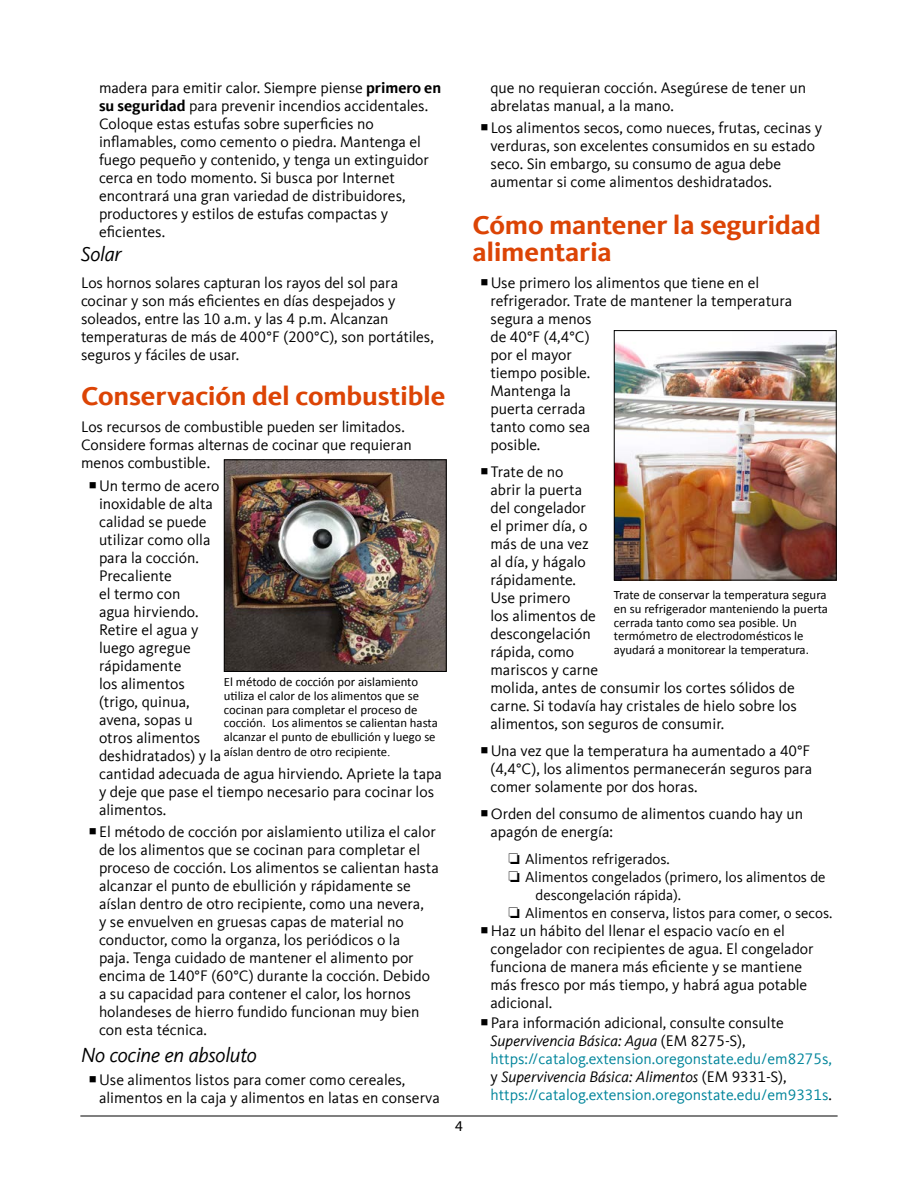
<style>
.page{position:relative;width:918px;height:1188px;background:#fff}
.page>*{position:absolute;margin:0;border:0;box-sizing:border-box;transform-origin:0 0}
.Subhead_18_orange{font:700 27px/27px "Kievit Offc";letter-spacing:-.01em;color:#dc4405;scale:1.05 1}
.Subhead_14_italic{font:italic 21px "Kievit Offc";letter-spacing:-.015em;color:#000}
.Body_Text1{font:15.75px/18px "Kievit Offc";color:#000}
.t1{font:15.75px/18px "Kievit Offc";color:#00859b}
.t2{font:15px/18px "Kievit Offc";color:#000}
.t3{font:15px "Myriad Pro";color:#000}
.t4{font:12.75px/14px "Calibri";color:#000}
.s1{font-weight:700}
.s2{font-family:"Times New Roman";font-size:13.5px}
.s3{color:#000}
.s4{font-style:italic;color:#000}
</style>
<div class="page">
<hr style="left:80px;top:1116px;width:758px;height:1px;background:#000">
<img style="left:226px;top:461px;width:219px;height:209px">
<div style="left:224px;top:459px;width:223px;height:213px;border:1px solid #000"></div>
<img style="left:616px;top:334px;width:219px;height:244px">
<div style="left:614px;top:330px;width:223px;height:250px;border:1px solid #000"></div>
<p class="Body_Text1" style="left:99px;top:79px;width:344px">madera para emitir calor. Siempre piense <span class="s1">primero en su seguridad</span> para prevenir incendios accidentales.<br>Coloque estas estufas sobre superficies no inflamables, como cemento o piedra. Mantenga el fuego pequeño y contenido, y tenga un extinguidor cerca en todo momento. Si busca por Internet encontrará una gran variedad de distribuidores, productores y estilos de estufas compactas y eficientes.</p>
<p class="Subhead_14_italic" style="left:81px;top:242px;width:42px">Solar</p>
<p class="Body_Text1" style="left:81px;top:274px;width:355px">Los hornos solares capturan los rayos del sol para cocinar y son más eficientes en días despejados y soleados, entre las 10 a.m. y las 4 p.m. Alcanzan temperaturas de más de 400°F (200°C), son portátiles, seguros y fáciles de usar.</p>
<p class="Subhead_18_orange" style="left:81px;top:383px;width:349px">Conservación del combustible</p>
<p class="Body_Text1" style="left:81px;top:418px;width:332px">Los recursos de combustible pueden ser limitados.<br>Considere formas alternas de cocinar que requieran menos combustible.</p>
<p class="Body_Text1" style="left:99px;top:476px;width:345px">Un termo de acero<br>inoxidable de alta<br>calidad se puede<br>utilizar como olla<br>para la cocción.<br>Precaliente<br>el termo con<br>agua hirviendo.<br>Retire el agua y<br>luego agregue<br>rápidamente<br>los alimentos<br>(trigo, quinua,<br>avena, sopas u<br>otros alimentos<br>deshidratados) y la<br>cantidad adecuada de agua hirviendo. Apriete la tapa y deje que pase el tiempo necesario para cocinar los alimentos.</p>
<p class="Body_Text1" style="left:99px;top:823px;width:341px">El método de cocción por aislamiento utiliza el calor de los alimentos que se cocinan para completar el proceso de cocción. Los alimentos se calientan hasta alcanzar el punto de ebullición y rápidamente se aíslan dentro de otro recipiente, como una nevera,<br>y se envuelven en gruesas capas de material no conductor, como la organza, los periódicos o la<br>paja. Tenga cuidado de mantener el alimento por encima de 140°F (60°C) durante la cocción. Debido a su capacidad para contener el calor, los hornos holandeses de hierro fundido funcionan muy bien con esta técnica.</p>
<p class="Subhead_14_italic" style="left:81px;top:1043px;width:177px">No cocine en absoluto</p>
<p class="Body_Text1" style="left:99px;top:1070px;width:343px">Use alimentos listos para comer como cereales, alimentos en la caja y alimentos en latas en conserva</p>
<p class="t4" style="left:224px;top:675px;width:215px">El método de cocción por aislamiento utiliza el calor de los alimentos que se cocinan para completar el proceso de cocción. Los alimentos se calientan hasta alcanzar el punto de ebullición y luego se aíslan dentro de otro recipiente<span class="s2">.</span></p>
<p class="t3" style="left:455px;top:1117px;width:9px">4</p>
<p class="Body_Text1" style="left:490px;top:79px;width:317px">que no requieran cocción. Asegúrese de tener un abrelatas manual, a la mano.</p>
<p class="Body_Text1" style="left:490px;top:119px;width:333px">Los alimentos secos, como nueces, frutas, cecinas y verduras, son excelentes consumidos en su estado seco. Sin embargo, su consumo de agua debe aumentar si come alimentos deshidratados.</p>
<p class="Subhead_18_orange" style="left:472px;top:212px;width:333px">Cómo mantener la seguridad alimentaria</p>
<p class="Body_Text1" style="left:490px;top:274px;width:303px">Use primero los alimentos que tiene en el refrigerador. Trate de mantener la temperatura segura a menos<br>de 40°F (4,4°C)<br>por el mayor<br>tiempo posible.<br>Mantenga la<br>puerta cerrada<br>tanto como sea<br>posible.</p>
<p class="Body_Text1" style="left:490px;top:463px;width:308px">Trate de no<br>abrir la puerta<br>del congelador<br>el primer día, o<br>más de una vez<br>al día, y hágalo<br>rápidamente.<br>Use primero<br>los alimentos de<br>descongelación<br>rápida, como<br>mariscos y carne<br>molida, antes de consumir los cortes sólidos de carne. Si todavía hay cristales de hielo sobre los alimentos, son seguros de consumir.</p>
<p class="Body_Text1" style="left:490px;top:742px;width:323px">Una vez que la temperatura ha aumentado a 40°F (4,4°C), los alimentos permanecerán seguros para comer solamente por dos horas.</p>
<p class="Body_Text1" style="left:490px;top:805px;width:314px">Orden del consumo de alimentos cuando hay un apagón de energía:</p>
<p class="t2" style="left:508px;top:850px;width:163px">❏ Alimentos refrigerados.</p>
<p class="t2" style="left:536px;top:868px;width:292px;text-indent:-27px">❏ Alimentos congelados (primero, los alimentos de descongelación rápida).</p>
<p class="t2" style="left:508px;top:904px;width:325px">❏ Alimentos en conserva, listos para comer, o secos.</p>
<p class="Body_Text1" style="left:490px;top:922px;width:325px">Haz un hábito del llenar el espacio vacío en el congelador con recipientes de agua. El congelador funciona de manera más eficiente y se mantiene más fresco por más tiempo, y habrá agua potable adicional.</p>
<p class="t1" style="left:490px;top:1013px;width:343px"><span class="s3">Para información adicional, consulte consulte </span><span class="s4">Supervivencia Básica: Agua</span> <span class="s3">(EM 8275-S), </span>https://catalog.extension.oregonstate.edu/em8275s, <span class="s3">y</span> <span class="s4">Supervivencia Básica: Alimentos</span> <span class="s3">(EM 9331-S), </span>https://catalog.extension.oregonstate.edu/em9331s<span class="s3">.</span></p>
<p class="t4" style="left:614px;top:588px;width:216px">Trate de conservar la temperatura segura en su refrigerador manteniendo la puerta cerrada tanto como sea posible. Un termómetro de electrodomésticos le ayudará a monitorear la temperatura.</p>
</div>
